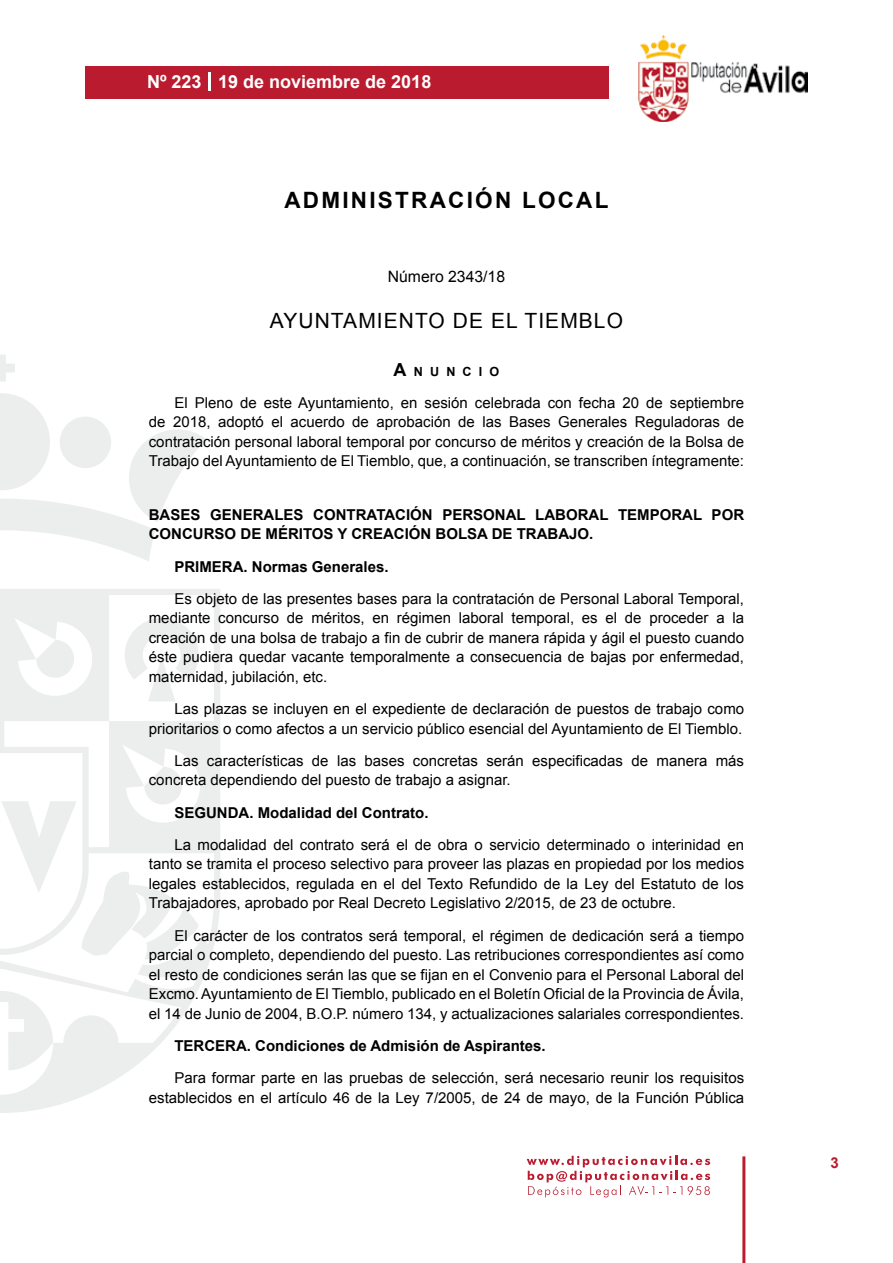
<style>
.page{position:relative;width:893px;height:1263px;background:#fff}
.page>*{position:absolute;margin:0;border:0;box-sizing:border-box;transform-origin:0 0}
.t1{font:700 22.5px "Arial";letter-spacing:.1em;color:#000}
.t2{font:21px "Arial";letter-spacing:.05em;color:#000}
.t3{font:700 18px "Arial";color:#fff}
.t4{font:15.75px "Arial";color:#000}
.t5{font:15px/19.5px "Arial";color:#000;text-align:justify}
.t6{font:700 15px/19.5px "Arial";color:#000}
.t7{font:700 15px "Arial";color:#ba1b2f}
.t8{font:700 12.6px "Arial";letter-spacing:.57em;color:#000}
.s1{font-size:18px}
</style>
<div class="page">
<svg style="left:527px;top:1156px;width:183px;height:41px"></svg>
<div style="left:85px;top:66px;width:523px;height:33px;background:#ba1b2f"></div>
<img style="left:638px;top:36px;width:170px;height:86px">
<hr style="left:742px;top:1156px;width:3px;height:107px;background:#ba1b2f">
<svg style="left:208px;top:72px;width:2px;height:18px"></svg>
<svg style="left:0;top:355px;width:15px;height:27px"></svg>
<svg style="left:0;top:393px;width:206px;height:168px"></svg>
<svg style="left:0;top:589px;width:220px;height:524px"></svg>
<svg style="left:36px;top:640px;width:40px;height:40px"></svg>
<svg style="left:125px;top:618px;width:74px;height:83px"></svg>
<svg style="left:0;top:991px;width:53px;height:79px"></svg>
<svg style="left:1px;top:767px;width:198px;height:192px"></svg>
<p class="t3" style="left:147px;top:69px;width:286px">Nº 223 19 de noviembre de 2018</p>
<h1 class="t1" style="left:284px;top:185px;width:325px">ADMINISTRACIÓN LOCAL</h1>
<p class="t4" style="left:388px;top:266px;width:119px">Número 2343/18</p>
<h2 class="t2" style="left:270px;top:307px;width:354px">AYUNTAMIENTO DE EL TIEMBLO</h2>
<p class="t8" style="left:394px;top:363px;width:107px"><span class="s1">A</span>NUNCIO</p>
<p class="t5" style="left:149px;top:393px;width:597px;text-indent:26px">El Pleno de este Ayuntamiento, en sesión celebrada con fecha 20 de septiembre de 2018, adoptó el acuerdo de aprobación de las Bases Generales Reguladoras de contratación personal laboral temporal por concurso de méritos y creación de la Bolsa de Trabajo del Ayuntamiento de El Tiemblo, que, a continuación, se transcriben íntegramente:</p>
<p class="t6" style="left:149px;top:505px;width:597px">BASES GENERALES CONTRATACIÓN PERSONAL LABORAL TEMPORAL POR<br>CONCURSO DE MÉRITOS Y CREACIÓN BOLSA DE TRABAJO.</p>
<p class="t6" style="left:174px;top:557px;width:216px">PRIMERA. Normas Generales.</p>
<p class="t5" style="left:149px;top:589px;width:597px;text-indent:26px">Es objeto de las presentes bases para la contratación de Personal Laboral Temporal, mediante concurso de méritos, en régimen laboral temporal, es el de proceder a la creación de una bolsa de trabajo a fin de cubrir de manera rápida y ágil el puesto cuando éste pudiera quedar vacante temporalmente a consecuencia de bajas por enfermedad, maternidad, jubilación, etc.</p>
<p class="t5" style="left:149px;top:699px;width:597px;text-align:right">Las plazas se incluyen en el expediente de declaración de puestos de trabajo como prioritarios o como afectos a un servicio público esencial del Ayuntamiento de El Tiemblo.</p>
<p class="t5" style="left:149px;top:751px;width:597px;text-indent:26px">Las características de las bases concretas serán especificadas de manera más concreta dependiendo del puesto de trabajo a asignar.</p>
<p class="t6" style="left:174px;top:803px;width:256px">SEGUNDA. Modalidad del Contrato.</p>
<p class="t5" style="left:149px;top:835px;width:597px;text-indent:26px">La modalidad del contrato será el de obra o servicio determinado o interinidad en tanto se tramita el proceso selectivo para proveer las plazas en propiedad por los medios legales establecidos, regulada en el del Texto Refundido de la Ley del Estatuto de los Trabajadores, aprobado por Real Decreto Legislativo 2/2015, de 23 de octubre.</p>
<p class="t5" style="left:149px;top:926px;width:597px;text-indent:26px">El carácter de los contratos será temporal, el régimen de dedicación será a tiempo parcial o completo, dependiendo del puesto. Las retribuciones correspondientes así como el resto de condiciones serán las que se fijan en el Convenio para el Personal Laboral del Excmo. Ayuntamiento de El Tiemblo, publicado en el Boletín Oficial de la Provincia de Ávila, el 14 de Junio de 2004, B.O.P. número 134, y actualizaciones salariales correspondientes.</p>
<p class="t6" style="left:174px;top:1036px;width:373px">TERCERA. Condiciones de Admisión de Aspirantes.</p>
<p class="t5" style="left:149px;top:1068px;width:597px;text-align:right">Para formar parte en las pruebas de selección, será necesario reunir los requisitos establecidos en el artículo 46 de la Ley 7/2005, de 24 de mayo, de la Función Pública</p>
<p class="t7" style="left:831px;top:1153px;width:10px">3</p>
</div>
